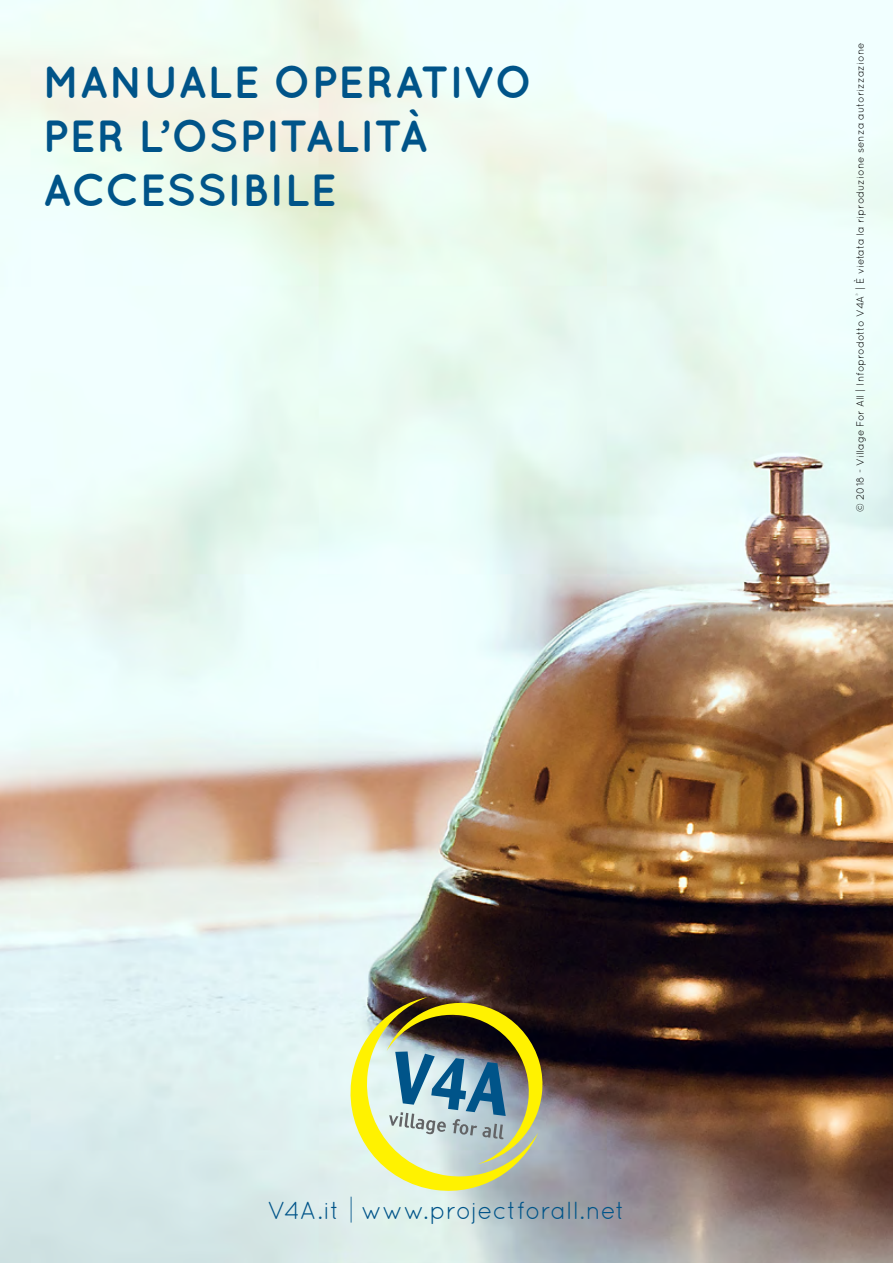
<style>
.page{position:relative;width:893px;height:1263px;background:#fff}
.page>*{position:absolute;margin:0;border:0;box-sizing:border-box;transform-origin:0 0}
.t1{font:700 45px/54px "Quicksand";letter-spacing:.005em;color:#005489}
.t2{font:24.75px "Quicksand";letter-spacing:-.005em;color:#005489}
.t3{font:10.5px "Quicksand";color:#000}
.s1{font-weight:300;font-size:27.9px}
</style>
<div class="page">
<img style="left:0;top:0;width:893px;height:1263px">
<svg style="left:344px;top:997px;width:203px;height:198px;background:#a4ae87"></svg>
<h1 class="t1" style="left:43px;top:53px;width:492px">MANUALE OPERATIVO<br>PER L’OSPITALITÀ<br>ACCESSIBILE</h1>
<p class="t3" style="left:854px;top:512px;width:471px;rotate:-90deg">© 2018 - Village For All | Infoprodotto V4A<sup>®</sup> | È vietata la riproduzione senza autorizzazione</p>
<h2 class="t2" style="left:267px;top:1196px;width:360px">V4A.it <span class="s1">|</span> www.projectforall.net</h2>
</div>
